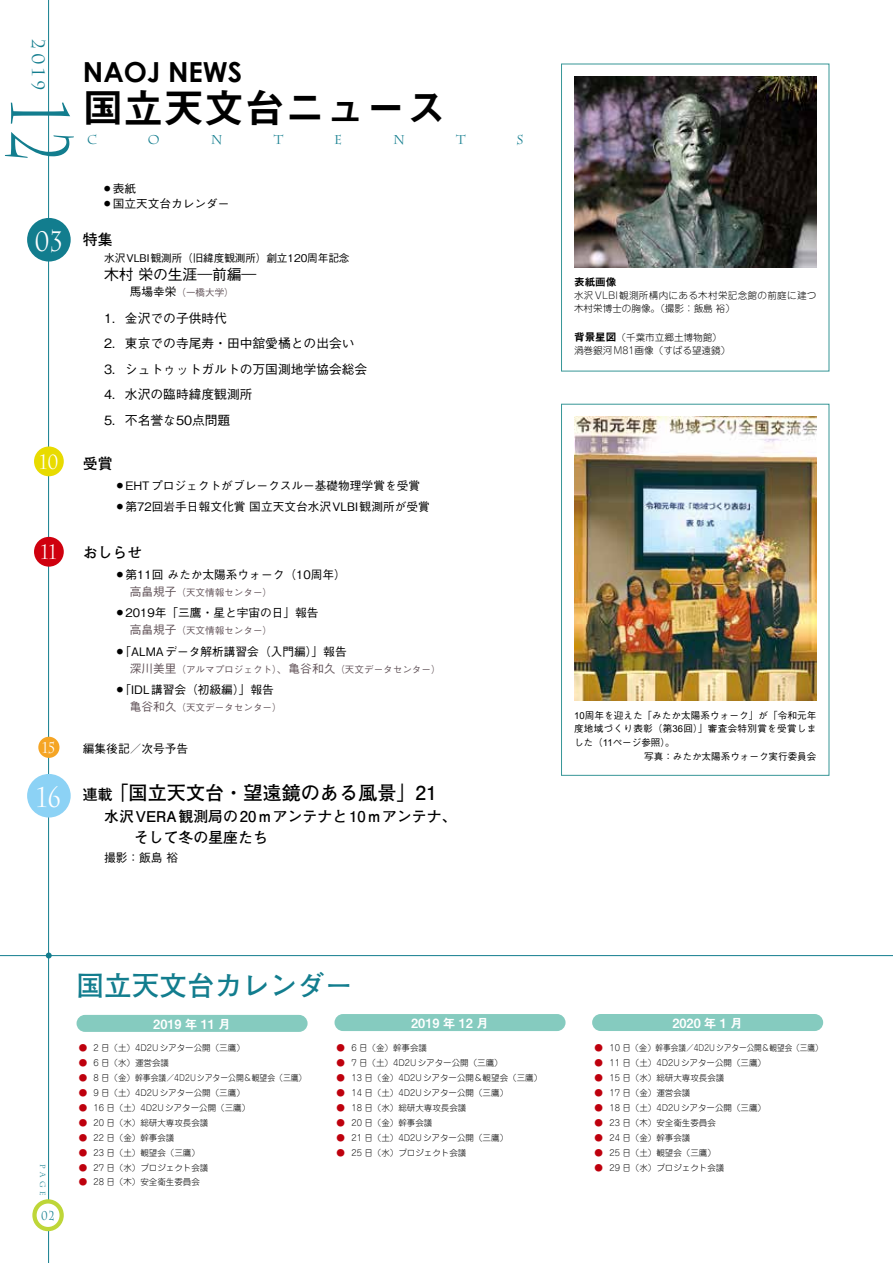
<style>
.page{position:relative;width:893px;height:1263px;background:#fff}
.page>*{position:absolute;margin:0;border:0;box-sizing:border-box;transform-origin:0 0}
.t1{font:81.3px "Charlemagne Std";color:#127d8e;scale:.67 1}
.t2{font:40.35px "Midashi Go Pro MB31";color:#000}
.t3{font:28.05px "Charlemagne Std";color:#fff;scale:.83 1}
.t4{font:700 27.6px "Futo Go B101 Pro";color:#127d8e}
.t5{font:700 27.6px "Century Gothic";color:#000}
.t6{font:20.4px "Charlemagne Std";color:#fff;scale:.83 1}
.t7{font:700 19.2px "Futo Go B101 Pro";color:#000}
.t8{font:17.85px "Charlemagne Std";color:#127d8e}
.t9{font:15.3px "Charlemagne Std";color:#fff;scale:.83 1}
.t10{font:700 14.85px/21.3px "Futo Go B101 Pro";color:#000}
.t11{font:500 14.85px "Gothic BBB Pro";letter-spacing:-.01em;color:#000}
.t12{font:500 12.75px/25.5px "Gothic BBB Pro";color:#000}
.t13{font:12.75px "Midashi Go Pro MB31";color:#fff}
.t14{font:12.75px "Charlemagne Std";color:#127d8e}
.t15{font:12.75px "Charlemagne Std";color:#127d8e;scale:.8 1}
.t16{font:500 11.7px "Gothic BBB Pro";color:#000}
.t17{font:500 10.65px "Gothic BBB Pro";letter-spacing:-.01em;color:#000}
.t18{font:10.65px "Midashi Go Pro MB31";color:#000}
.t19{font:500 9.6px "Gothic BBB Pro";color:#64555b}
.t20{font:500 9.6px "Gothic BBB Pro";letter-spacing:.01em;color:#000}
.t21{font:300 9.6px/13.8px "Jun 101 Pro";letter-spacing:.035em;color:#000}
.t22{font:300 9.6px/13.4px "Jun 101 Pro";color:#000}
.t23{font:500 9.6px "Gothic BBB Pro";letter-spacing:.035em;color:#000}
.t24{font:300 8.55px "Jun 101 Pro";color:#000}
.t25{font:7.5px "Charlemagne Std";color:#127d8e}
.s1{font-size:11.7px;color:#000}
.s2{font-size:11.7px}
.s3{font-size:14.85px}
.s4{font-family:"Midashi Go Pro MB31";font-weight:400;font-size:10.65px}
.s5{font-family:"Arial";font-weight:400}
.s6{color:#be000d}
</style>
<div class="page">
<hr style="left:48px;top:0;width:1px;height:1263px;background:#127d8e">
<hr style="left:0;top:955px;width:893px;height:1px;background:#127d8e">
<svg style="left:46px;top:952px;width:6px;height:6px"></svg>
<div style="left:77px;top:1015px;width:231px;height:17px;background:#85cbbf;border-radius:9px"></div>
<div style="left:334px;top:1014px;width:232px;height:17px;background:#85cbbf;border-radius:9px"></div>
<div style="left:592px;top:1014px;width:231px;height:17px;background:#85cbbf;border-radius:9px"></div>
<div style="left:561px;top:404px;width:268px;height:371px;border:1px solid #379697"></div>
<img style="left:574px;top:77px;width:242px;height:191px">
<img style="left:574px;top:417px;width:242px;height:283px">
<div style="left:38px;top:737px;width:21px;height:21px;background:#f5a525;border-radius:50%"></div>
<div style="left:27px;top:774px;width:44px;height:43px;background:#8cd2f5;border-radius:50%"></div>
<svg style="left:34px;top:1201px;width:28px;height:28px"></svg>
<div style="left:32px;top:1199px;width:32px;height:32px;border:4px solid #bed638;border-radius:50%"></div>
<div style="left:34px;top:537px;width:30px;height:30px;background:#cf000e;border-radius:50%"></div>
<div style="left:27px;top:218px;width:44px;height:43px;background:#127d8e;border-radius:50%"></div>
<div style="left:34px;top:446px;width:30px;height:30px;background:#e8db00;border-radius:50%"></div>
<h3 class="t8" style="left:48px;top:39px;width:53px;rotate:90deg">2019</h3>
<h1 class="t1" style="left:85px;top:100px;width:94px;rotate:90deg">12</h1>
<h3 class="t5" style="left:83px;top:51px;width:161px">NAOJ NEWS</h3>
<h2 class="t2" style="left:83px;top:76px;width:365px">国立天文台ニュース</h2>
<h3 class="t14" style="left:87px;top:133px;width:11px">C</h3>
<h3 class="t14" style="left:148px;top:133px;width:13px">O</h3>
<h3 class="t14" style="left:211px;top:133px;width:13px">N</h3>
<h3 class="t14" style="left:274px;top:133px;width:11px">T</h3>
<h3 class="t14" style="left:334px;top:133px;width:10px">E</h3>
<h3 class="t14" style="left:393px;top:133px;width:13px">N</h3>
<h3 class="t14" style="left:456px;top:133px;width:11px">T</h3>
<h3 class="t14" style="left:516px;top:133px;width:9px">S</h3>
<h3 class="t3" style="left:35px;top:225px;width:36px">03</h3>
<h3 class="t6" style="left:39px;top:450px;width:25px">10</h3>
<h3 class="t6" style="left:41px;top:541px;width:21px">11</h3>
<h3 class="t9" style="left:42px;top:739px;width:17px">15</h3>
<h3 class="t3" style="left:36px;top:781px;width:31px">16</h3>
<h3 class="t16" style="left:104px;top:179px;width:33px"><sup>●</sup> 表紙</h3>
<h3 class="t16" style="left:104px;top:194px;width:127px"><sup>●</sup> 国立天文台カレンダー</h3>
<h3 class="t10" style="left:83px;top:227px;width:31px">特集</h3>
<p class="t17" style="left:104px;top:250px;width:247px">水沢VLBI観測所（旧緯度観測所）創立120周年記念</p>
<h3 class="t11" style="left:104px;top:262px;width:154px">木村 栄の生涯―前編―</h3>
<p class="t19" style="left:130px;top:285px;width:106px"><span class="s1">馬場幸栄</span>（一橋大学）</p>
<h3 class="t12" style="left:104px;top:304px;width:265px">1．金沢での子供時代<br>2．東京での寺尾寿・田中舘愛橘との出会い<br>3．シュトゥットガルトの万国測地学協会総会<br>4．水沢の臨時緯度観測所<br>5．不名誉な50点問題</h3>
<h3 class="t10" style="left:83px;top:451px;width:31px">受賞</h3>
<h3 class="t16" style="left:117px;top:476px;width:305px"><sup>●</sup> EHTプロジェクトがブレークスルー基礎物理学賞を受賞</h3>
<h3 class="t16" style="left:117px;top:497px;width:314px"><sup>●</sup> 第72回岩手日報文化賞 国立天文台水沢VLBI観測所が受賞</h3>
<h3 class="t10" style="left:83px;top:540px;width:61px">おしらせ</h3>
<h3 class="t16" style="left:117px;top:565px;width:230px"><sup>●</sup> 第11回 みたか太陽系ウォーク（10周年）</h3>
<p class="t19" style="left:130px;top:585px;width:144px"><span class="s2">高畠規子</span>（天文情報センター）</p>
<h3 class="t16" style="left:117px;top:603px;width:203px"><sup>●</sup> 2019年「三鷹・星と宇宙の日」報告</h3>
<p class="t19" style="left:130px;top:623px;width:144px"><span class="s2">高畠規子</span>（天文情報センター）</p>
<h3 class="t16" style="left:117px;top:642px;width:231px"><sup>●</sup>「ALMAデータ解析講習会（入門編）」報告</h3>
<p class="t19" style="left:130px;top:661px;width:312px"><span class="s2">深川美里</span>（アルマプロジェクト）<span class="s2">、亀谷和久</span>（天文データセンター）</p>
<h3 class="t16" style="left:117px;top:680px;width:158px"><sup>●</sup> 「IDL講習会（初級編）」報告</h3>
<p class="t19" style="left:130px;top:699px;width:154px"><span class="s2">亀谷和久</span>（天文データセンター）</p>
<h3 class="t16" style="left:83px;top:740px;width:107px">編集後記／次号予告</h3>
<h3 class="t7" style="left:83px;top:778px;width:355px"><span class="s3">連載</span> 「国立天文台・望遠鏡のある風景」21</h3>
<h3 class="t10" style="left:104px;top:804px;width:354px">水沢VERA観測局の20 mアンテナと10 mアンテナ、　　そして冬の星座たち</h3>
<h3 class="t16" style="left:104px;top:848px;width:76px">撮影：飯島 裕</h3>
<h3 class="t4" style="left:77px;top:964px;width:278px">国立天文台カレンダー</h3>
<p class="t18" style="left:574px;top:273px;width:44px">表紙画像</p>
<p class="t21" style="left:574px;top:287px;width:244px">水沢VLBI観測所構内にある木村栄記念館の前庭に建つ木村栄博士の胸像。（撮影：飯島 裕）</p>
<p class="t22" style="left:574px;top:329px;width:158px"><span class="s4">背景星図</span>（千葉市立郷土博物館）渦巻銀河M81画像（すばる望遠鏡）</p>
<p class="t20" style="left:574px;top:707px;width:244px"><span class="s5">10</span>周年を迎えた「みたか太陽系ウォーク」が「令和元年</p>
<p class="t23" style="left:574px;top:721px;width:244px">度地域づくり表彰（第<span class="s5">36</span>回）」審査会特別賞を受賞しま</p>
<p class="t20" style="left:574px;top:735px;width:102px">した（<span class="s5">11</span>ページ参照）。</p>
<p class="t20" style="left:644px;top:749px;width:174px">写真：みたか太陽系ウォーク実行委員会</p>
<p class="t25" style="left:47px;top:1164px;width:34px;rotate:90deg">page</p>
<h3 class="t15" style="left:41px;top:1208px;width:18px">02</h3>
<h3 class="t13" style="left:153px;top:1014px;width:79px">2019 年 11 月</h3>
<h3 class="t13" style="left:411px;top:1013px;width:79px">2019 年 12 月</h3>
<h3 class="t13" style="left:672px;top:1013px;width:72px">2020 年 1 月</h3>
<p class="t24" style="left:79px;top:1041px;width:168px"><span class="s6">●</span> 2 日（土）4D2Uシアター公開（三鷹）</p>
<p class="t24" style="left:79px;top:1056px;width:92px"><span class="s6">●</span> 6 日（水）運営会議</p>
<p class="t24" style="left:79px;top:1071px;width:229px"><span class="s6">●</span> 8 日（金）幹事会議／4D2Uシアター公開＆観望会（三鷹）</p>
<p class="t24" style="left:79px;top:1086px;width:168px"><span class="s6">●</span> 9 日（土）4D2Uシアター公開（三鷹）</p>
<p class="t24" style="left:79px;top:1101px;width:173px"><span class="s6">●</span> 16 日（土）4D2Uシアター公開（三鷹）</p>
<p class="t24" style="left:79px;top:1116px;width:131px"><span class="s6">●</span> 20 日（水）総研大専攻長会議</p>
<p class="t24" style="left:79px;top:1131px;width:97px"><span class="s6">●</span> 22 日（金）幹事会議</p>
<p class="t24" style="left:79px;top:1146px;width:123px"><span class="s6">●</span> 23 日（土）観望会（三鷹）</p>
<p class="t24" style="left:79px;top:1160px;width:131px"><span class="s6">●</span> 27 日（水）プロジェクト会議</p>
<p class="t24" style="left:79px;top:1175px;width:123px"><span class="s6">●</span> 28 日（木）安全衛生委員会</p>
<p class="t24" style="left:337px;top:1041px;width:92px"><span class="s6">●</span> 6 日（金）幹事会議</p>
<p class="t24" style="left:337px;top:1056px;width:168px"><span class="s6">●</span> 7 日（土）4D2Uシアター公開（三鷹）</p>
<p class="t24" style="left:337px;top:1071px;width:207px"><span class="s6">●</span> 13 日（金）4D2Uシアター公開＆観望会（三鷹）</p>
<p class="t24" style="left:337px;top:1086px;width:173px"><span class="s6">●</span> 14 日（土）4D2Uシアター公開（三鷹）</p>
<p class="t24" style="left:337px;top:1101px;width:131px"><span class="s6">●</span> 18 日（水）総研大専攻長会議</p>
<p class="t24" style="left:337px;top:1116px;width:97px"><span class="s6">●</span> 20 日（金）幹事会議</p>
<p class="t24" style="left:337px;top:1131px;width:173px"><span class="s6">●</span> 21 日（土）4D2Uシアター公開（三鷹）</p>
<p class="t24" style="left:337px;top:1146px;width:131px"><span class="s6">●</span> 25 日（水）プロジェクト会議</p>
<p class="t24" style="left:595px;top:1041px;width:230px"><span class="s6">●</span> 10 日（金）幹事会議／4D2Uシアター公開＆観望会（三鷹）</p>
<p class="t24" style="left:595px;top:1056px;width:173px"><span class="s6">●</span> 11 日（土）4D2Uシアター公開（三鷹）</p>
<p class="t24" style="left:595px;top:1071px;width:131px"><span class="s6">●</span> 15 日（水）総研大専攻長会議</p>
<p class="t24" style="left:595px;top:1086px;width:97px"><span class="s6">●</span> 17 日（金）運営会議</p>
<p class="t24" style="left:595px;top:1101px;width:173px"><span class="s6">●</span> 18 日（土）4D2Uシアター公開（三鷹）</p>
<p class="t24" style="left:595px;top:1116px;width:123px"><span class="s6">●</span> 23 日（木）安全衛生委員会</p>
<p class="t24" style="left:595px;top:1131px;width:97px"><span class="s6">●</span> 24 日（金）幹事会議</p>
<p class="t24" style="left:595px;top:1146px;width:123px"><span class="s6">●</span> 25 日（土）観望会（三鷹）</p>
<p class="t24" style="left:595px;top:1160px;width:131px"><span class="s6">●</span> 29 日（水）プロジェクト会議</p>
</div>
